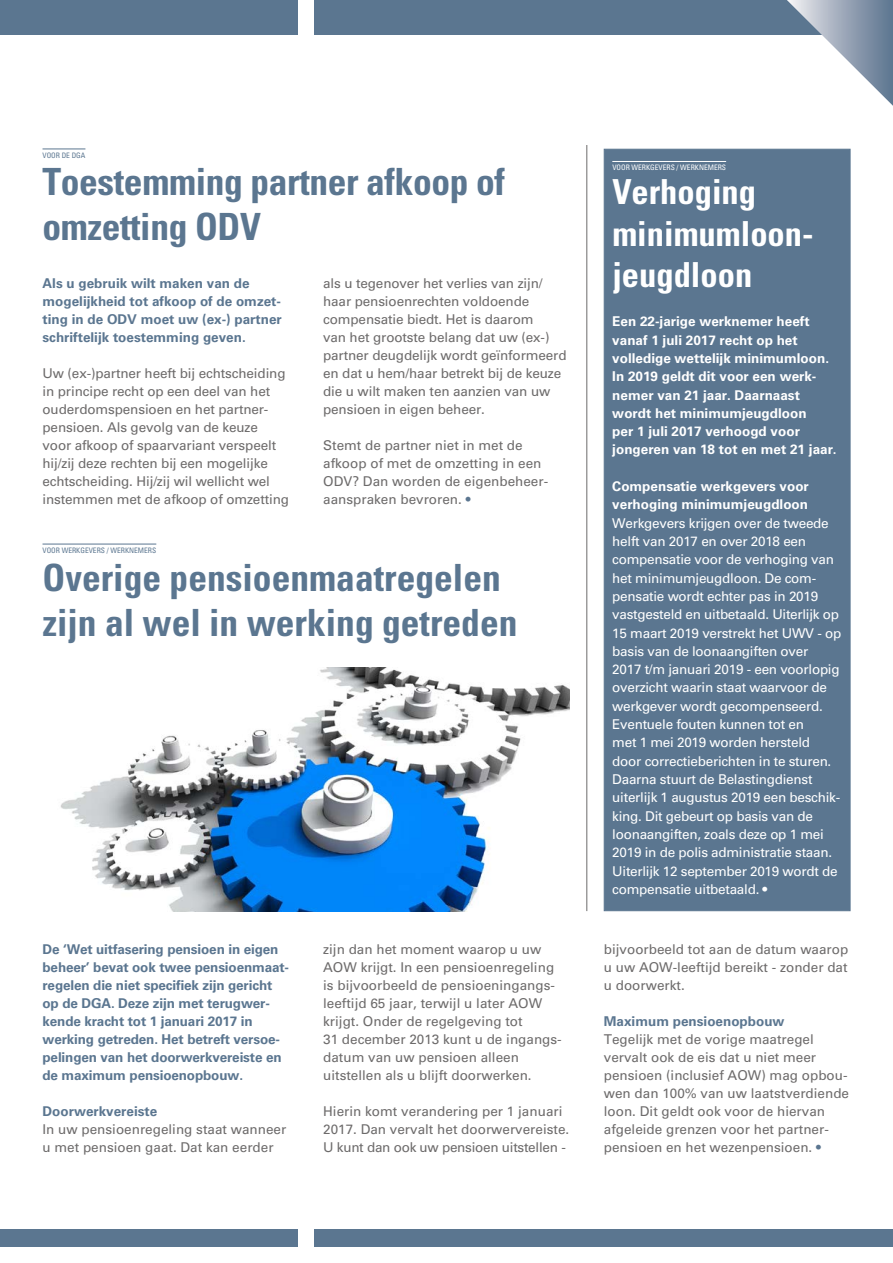
<style>
.page{position:relative;width:893px;height:1263px;background:#fff}
.page>*{position:absolute;margin:0;border:0;box-sizing:border-box;transform-origin:0 0}
.t1{font:700 condensed 37.5px/45px "Univers LT Std";color:#5b7690}
.t2{font:700 condensed 34.5px/41.4px "Univers LT Std";color:#fff}
.t3{font:13.5px/18px "Univers LT Std";color:#6d6b6b}
.t4{font:13.5px/18.3px "Univers LT Std";letter-spacing:-.02em;color:#fff}
.t5{font:700 13.5px/18px "Univers LT Std";letter-spacing:-.01em;color:#5b7690}
.t6{font:700 13.5px/18.3px "Univers LT Std";color:#fff}
.t7{font:condensed 7.5px "Univers LT Std";color:#5b7690}
.t8{font:condensed 7.5px "Univers LT Std";color:#fff}
.s1{color:#5b7690}
</style>
<div class="page">
<div style="left:0;top:0;width:298px;height:34px;background:#5b7690"></div>
<div style="left:315px;top:0;width:578px;height:34px;background:#5b7690"></div>
<div style="left:0;top:1229px;width:298px;height:17px;background:#5b7690"></div>
<div style="left:315px;top:1229px;width:578px;height:17px;background:#5b7690"></div>
<svg style="left:787px;top:0;width:106px;height:106px"></svg>
<div style="left:604px;top:149px;width:246px;height:762px;background:#5b7690"></div>
<hr style="left:43px;top:149px;width:42px;height:1px;background:#5b7690">
<hr style="left:612px;top:161px;width:114px;height:1px;background:#fff">
<hr style="left:586px;top:145px;width:1px;height:766px;background:#6d6b6b">
<img style="left:60px;top:668px;width:510px;height:243px">
<hr style="left:43px;top:544px;width:113px;height:1px;background:#5b7690">
<p class="t7" style="left:43px;top:151px;width:44px">VOOR DE DGA</p>
<h1 class="t1" style="left:43px;top:159px;width:464px">Toestemming partner afkoop of omzetting ODV</h1>
<p class="t5" style="left:43px;top:274px;width:241px">Als u gebruik wilt maken van de mogelijkheid tot afkoop of de omzet&shy;ting in de ODV moet uw (ex-) partner schriftelijk toestemming geven.</p>
<p class="t3" style="left:43px;top:364px;width:248px">Uw (ex-)partner heeft bij echtscheiding in principe recht op een deel van het ouderdomspensioen en het partner&shy;pensioen. Als gevolg van de keuze voor afkoop of spaarvariant verspeelt hij/zij deze rechten bij een mogelijke echtscheiding. Hij/zij wil wellicht wel instemmen met de afkoop of omzetting</p>
<p class="t3" style="left:323px;top:274px;width:245px">als u tegenover het verlies van zijn/ haar pensioenrechten voldoende compensatie biedt. Het is daarom<br>van het grootste belang dat uw (ex-) partner deugdelijk wordt geïnformeerd en dat u hem/haar betrekt bij de keuze die u wilt maken ten aanzien van uw pensioen in eigen beheer.</p>
<p class="t3" style="left:323px;top:436px;width:227px">Stemt de partner niet in met de afkoop of met de omzetting in een<br>ODV? Dan worden de eigenbeheer&shy;aanspraken bevroren. <span class="s1">•</span></p>
<p class="t7" style="left:43px;top:546px;width:115px">VOOR WERKGEVERS / WERKNEMERS</p>
<h1 class="t1" style="left:43px;top:555px;width:477px">Overige pensioenmaatregelen zijn al wel in werking getreden</h1>
<p class="t5" style="left:43px;top:940px;width:248px">De ‘Wet uitfasering pensioen in eigen beheer’ bevat ook twee pensioenmaat&shy;regelen die niet specifiek zijn gericht op de DGA. Deze zijn met terugwer&shy;kende kracht tot 1 januari 2017 in werking getreden. Het betreft versoe&shy;pelingen van het doorwerkvereiste en de maximum pensioenopbouw.</p>
<p class="t5" style="left:43px;top:1102px;width:116px">Doorwerkvereiste</p>
<p class="t3" style="left:43px;top:1120px;width:245px">In uw pensioenregeling staat wanneer u met pensioen gaat. Dat kan eerder</p>
<p class="t3" style="left:323px;top:940px;width:240px">zijn dan het moment waarop u uw AOW krijgt. In een pensioenregeling is bijvoorbeeld de pensioeningangs&shy;leeftijd 65 jaar, terwijl u later AOW krijgt. Onder de regelgeving tot<br>31 december 2013 kunt u de ingangs&shy;datum van uw pensioen alleen uitstellen als u blijft doorwerken.</p>
<p class="t3" style="left:323px;top:1102px;width:248px">Hierin komt verandering per 1 januari<br>2017. Dan vervalt het doorwervereiste.<br>U kunt dan ook uw pensioen uitstellen -</p>
<p class="t8" style="left:612px;top:163px;width:115px">VOOR WERKGEVERS / WERKNEMERS</p>
<h2 class="t2" style="left:612px;top:171px;width:203px">Verhoging minimumloon&shy;jeugdloon</h2>
<p class="t6" style="left:612px;top:312px;width:226px">Een 22-jarige werknemer heeft vanaf 1 juli 2017 recht op het volledige wettelijk minimumloon.<br>In 2019 geldt dit voor een werk&shy;nemer van 21 jaar. Daarnaast wordt het minimumjeugdloon<br>per 1 juli 2017 verhoogd voor jongeren van 18 tot en met 21 jaar.</p>
<p class="t6" style="left:612px;top:477px;width:198px">Compensatie werkgevers voor verhoging minimumjeugdloon</p>
<p class="t4" style="left:612px;top:514px;width:231px">Werkgevers krijgen over de tweede helft van 2017 en over 2018 een compensatie voor de verhoging van het minimumjeugdloon. De com&shy;pensatie wordt echter pas in 2019 vastgesteld en uitbetaald. Uiterlijk op 15 maart 2019 verstrekt het UWV - op basis van de loonaangiften over<br>2017 t/m januari 2019 - een voorlopig overzicht waarin staat waarvoor de werkgever wordt gecompenseerd.<br>Eventuele fouten kunnen tot en<br>met 1 mei 2019 worden hersteld door correctieberichten in te sturen.<br>Daarna stuurt de Belastingdienst uiterlijk 1 augustus 2019 een beschik&shy;king. Dit gebeurt op basis van de loonaangiften, zoals deze op 1 mei 2019 in de polis administratie staan.<br>Uiterlijk 12 september 2019 wordt de compensatie uitbetaald. •</p>
<p class="t3" style="left:604px;top:940px;width:246px;text-align:justify">bijvoorbeeld tot aan de datum waarop u uw AOW-leeftijd bereikt - zonder dat u doorwerkt.</p>
<p class="t5" style="left:604px;top:1012px;width:182px">Maximum pensioenopbouw</p>
<p class="t3" style="left:604px;top:1030px;width:247px">Tegelijk met de vorige maatregel vervalt ook de eis dat u niet meer pensioen (inclusief AOW) mag opbou&shy;wen dan 100% van uw laatstverdiende loon. Dit geldt ook voor de hiervan afgeleide grenzen voor het partner&shy;pensioen en het wezenpensioen. <span class="s1">•</span></p>
</div>
